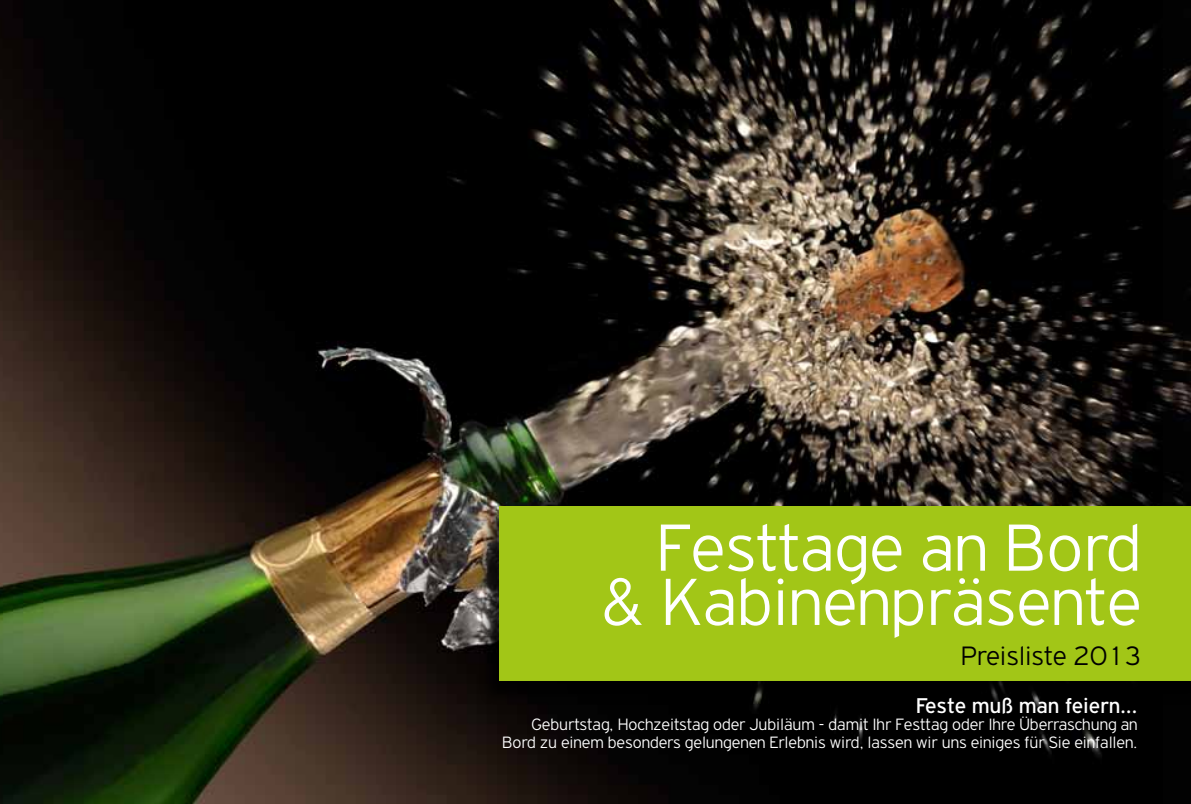
<style>
.page{position:relative;width:1191px;height:804px;background:#fff}
.page>*{position:absolute;margin:0;border:0;box-sizing:border-box;transform-origin:0 0}
.t1{font:300 70.88px/54.2px "PF Highway Gothic";color:#fff;text-align:right}
.t2{font:300 28.35px "PF Highway Gothic";color:#000}
.t3{font:22.75px "PF Highway Gothic";color:#fff}
.t4{font:300 17.5px/17.5px "PF Highway Gothic";color:#fff;text-align:right}
</style>
<div class="page">
<img style="left:0;top:0;width:1191px;height:804px">
<div style="left:480px;top:511px;width:711px;height:193px;background:#000;opacity:.75"></div>
<div style="left:499px;top:506px;width:692px;height:174px;background:#a2c617"></div>
<h1 class="t1" style="left:600px;top:520px;width:542px">Festtage an Bord &amp; Kabinenpräsente</h1>
<h2 class="t2" style="left:961px;top:641px;width:182px">Preisliste 2013</h2>
<h3 class="t3" style="left:915px;top:693px;width:223px">Feste muß man feiern…</h3>
<p class="t4" style="left:502px;top:715px;width:637px">Geburtstag, Hochzeitstag oder Jubiläum - damit Ihr Festtag oder Ihre Überraschung an<br>Bord zu einem besonders gelungenen Erlebnis wird, lassen wir uns einiges für Sie einfallen.</p>
</div>
